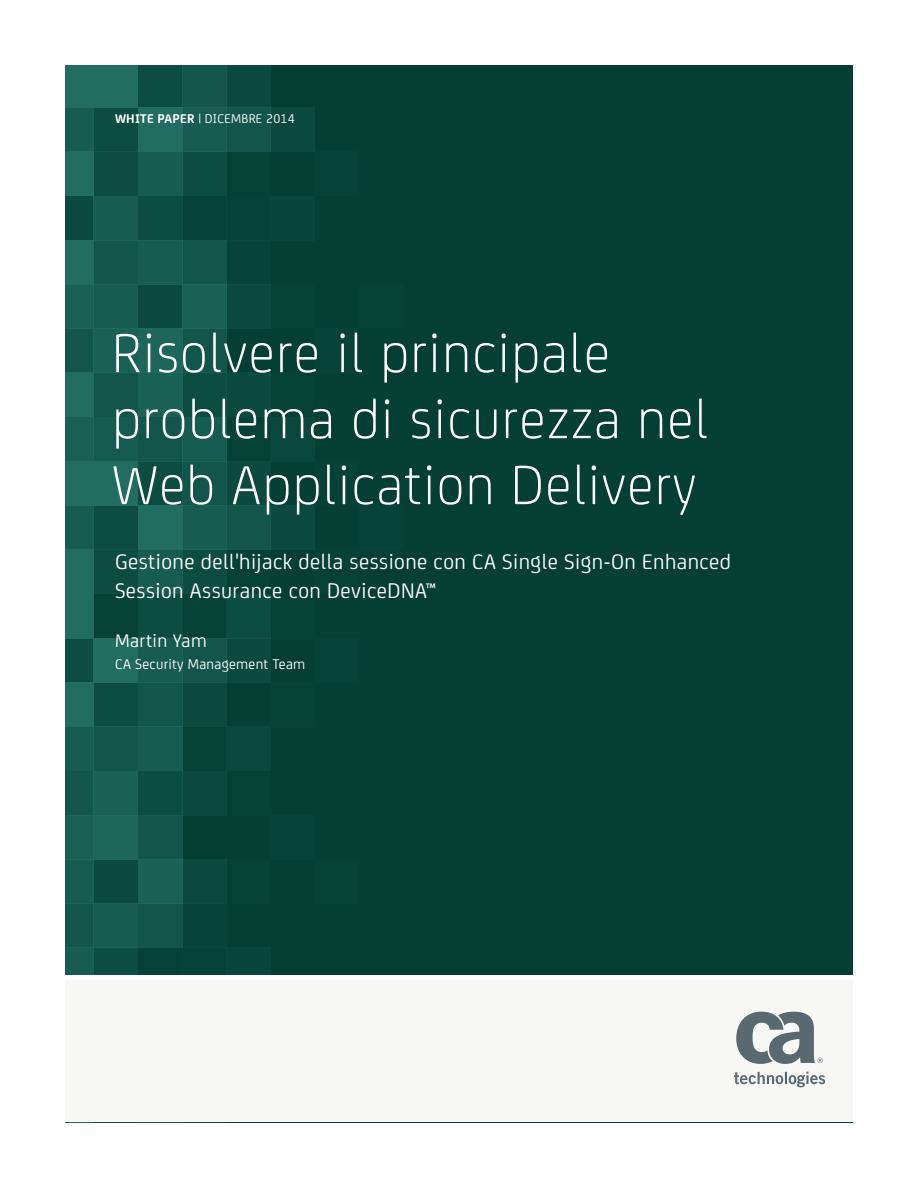
<style>
.page{position:relative;width:918px;height:1188px;background:#fff}
.page>*{position:absolute;margin:0;border:0;box-sizing:border-box;transform-origin:0 0}
.t1{font:300 58.5px/66px "CA Sans";letter-spacing:.02em;color:#fff}
.t2{font:22.5px/28.5px "CA Sans";letter-spacing:.02em;color:#fff}
.t3{font:19.5px "CA Sans";letter-spacing:.02em;color:#fff}
.t4{font:15px "CA Sans";letter-spacing:.02em;color:#fff}
.t5{font:13.5px "CA Sans";letter-spacing:.02em;color:#fff}
.s1{font-weight:700}
</style>
<div class="page">
<div style="left:65px;top:65px;width:788px;height:1058px;background:#053f34"></div>
<div style="left:182px;top:417px;width:44px;height:44px;background:#185c51"></div>
<div style="left:138px;top:417px;width:44px;height:44px;background:#13554a"></div>
<div style="left:94px;top:417px;width:44px;height:44px;background:#175b50"></div>
<div style="left:65px;top:417px;width:29px;height:44px;background:#1a6055"></div>
<div style="left:226px;top:461px;width:45px;height:45px;background:#0c4a3f"></div>
<div style="left:271px;top:506px;width:44px;height:44px;background:#0c4a3f"></div>
<div style="left:182px;top:461px;width:44px;height:45px;background:#13554a"></div>
<div style="left:138px;top:461px;width:44px;height:45px;background:#0d4c41"></div>
<div style="left:94px;top:461px;width:44px;height:45px;background:#226c60"></div>
<div style="left:65px;top:461px;width:29px;height:45px;background:#226c60"></div>
<div style="left:226px;top:506px;width:45px;height:44px;background:#13554a"></div>
<div style="left:182px;top:506px;width:44px;height:44px;background:#185c51"></div>
<div style="left:138px;top:506px;width:44px;height:44px;background:#226c60"></div>
<div style="left:94px;top:506px;width:44px;height:44px;background:#0d4c41"></div>
<div style="left:65px;top:506px;width:29px;height:44px;background:#185c51"></div>
<div style="left:182px;top:550px;width:44px;height:44px;background:#0d4c41"></div>
<div style="left:138px;top:550px;width:44px;height:44px;background:#185c51"></div>
<div style="left:94px;top:550px;width:44px;height:44px;background:#0d4c41"></div>
<div style="left:65px;top:550px;width:29px;height:44px;background:#226c60"></div>
<div style="left:226px;top:65px;width:45px;height:42px;background:#0c4a3f"></div>
<div style="left:271px;top:107px;width:44px;height:45px;background:#0c4a3f"></div>
<div style="left:182px;top:65px;width:44px;height:42px;background:#13554a"></div>
<div style="left:138px;top:65px;width:44px;height:42px;background:#0d4c41"></div>
<div style="left:94px;top:65px;width:44px;height:42px;background:#226c60"></div>
<div style="left:65px;top:65px;width:29px;height:42px;background:#226c60"></div>
<div style="left:226px;top:107px;width:45px;height:45px;background:#13554a"></div>
<div style="left:182px;top:107px;width:44px;height:45px;background:#185c51"></div>
<div style="left:138px;top:107px;width:44px;height:45px;background:#226c60"></div>
<div style="left:94px;top:107px;width:44px;height:45px;background:#0d4c41"></div>
<div style="left:65px;top:107px;width:29px;height:45px;background:#185c51"></div>
<div style="left:182px;top:152px;width:44px;height:44px;background:#0d4c41"></div>
<div style="left:138px;top:152px;width:44px;height:44px;background:#185c51"></div>
<div style="left:94px;top:152px;width:44px;height:44px;background:#0d4c41"></div>
<div style="left:65px;top:152px;width:29px;height:44px;background:#226c60"></div>
<div style="left:226px;top:594px;width:45px;height:44px;background:#0d4c41"></div>
<div style="left:271px;top:417px;width:44px;height:44px;background:#0a473c"></div>
<div style="left:138px;top:594px;width:44px;height:44px;background:#0d4c41"></div>
<div style="left:65px;top:594px;width:29px;height:44px;background:#226c60"></div>
<div style="left:138px;top:196px;width:44px;height:44px;background:#0d4c41"></div>
<div style="left:94px;top:196px;width:44px;height:44px;background:#185c51"></div>
<div style="left:65px;top:196px;width:29px;height:44px;background:#0c4a3f"></div>
<div style="left:226px;top:240px;width:45px;height:44px;background:#074338"></div>
<div style="left:182px;top:240px;width:44px;height:44px;background:#13554a"></div>
<div style="left:271px;top:196px;width:44px;height:44px;background:#09453a"></div>
<div style="left:138px;top:240px;width:44px;height:44px;background:#185c51"></div>
<div style="left:94px;top:240px;width:44px;height:44px;background:#13554a"></div>
<div style="left:65px;top:240px;width:29px;height:44px;background:#226c60"></div>
<div style="left:226px;top:284px;width:45px;height:45px;background:#0c4a3f"></div>
<div style="left:182px;top:284px;width:44px;height:45px;background:#1b6155"></div>
<div style="left:138px;top:284px;width:44px;height:45px;background:#0c4a3f"></div>
<div style="left:94px;top:284px;width:44px;height:45px;background:#185c51"></div>
<div style="left:65px;top:284px;width:29px;height:45px;background:#1a6055"></div>
<div style="left:182px;top:329px;width:44px;height:44px;background:#13554a"></div>
<div style="left:138px;top:329px;width:44px;height:44px;background:#1e665a"></div>
<div style="left:94px;top:329px;width:44px;height:44px;background:#1a6055"></div>
<div style="left:65px;top:329px;width:29px;height:44px;background:#13554a"></div>
<div style="left:226px;top:373px;width:45px;height:44px;background:#0c4a3f"></div>
<div style="left:182px;top:373px;width:44px;height:44px;background:#0d4c41"></div>
<div style="left:138px;top:373px;width:44px;height:44px;background:#1b6155"></div>
<div style="left:94px;top:373px;width:44px;height:44px;background:#13554a"></div>
<div style="left:65px;top:373px;width:29px;height:44px;background:#226c60"></div>
<div style="left:138px;top:727px;width:44px;height:44px;background:#185c51"></div>
<div style="left:94px;top:727px;width:44px;height:44px;background:#13554a"></div>
<div style="left:65px;top:727px;width:29px;height:44px;background:#175b50"></div>
<div style="left:182px;top:682px;width:44px;height:45px;background:#0c4a3f"></div>
<div style="left:226px;top:638px;width:45px;height:44px;background:#0c4a3f"></div>
<div style="left:138px;top:682px;width:44px;height:45px;background:#13554a"></div>
<div style="left:94px;top:682px;width:44px;height:45px;background:#0d4c41"></div>
<div style="left:65px;top:682px;width:29px;height:45px;background:#226c60"></div>
<div style="left:182px;top:638px;width:44px;height:44px;background:#13554a"></div>
<div style="left:138px;top:638px;width:44px;height:44px;background:#185c51"></div>
<div style="left:94px;top:638px;width:44px;height:44px;background:#226c60"></div>
<div style="left:65px;top:638px;width:29px;height:44px;background:#0d4c41"></div>
<div style="left:182px;top:1081px;width:44px;height:42px;background:#0c4a3f"></div>
<div style="left:138px;top:1081px;width:44px;height:42px;background:#13554a"></div>
<div style="left:94px;top:1081px;width:44px;height:42px;background:#0d4c41"></div>
<div style="left:65px;top:1081px;width:29px;height:42px;background:#226c60"></div>
<div style="left:226px;top:727px;width:45px;height:44px;background:#0a473c"></div>
<div style="left:94px;top:948px;width:44px;height:44px;background:#0d4c41"></div>
<div style="left:65px;top:948px;width:29px;height:44px;background:#185c51"></div>
<div style="left:182px;top:904px;width:44px;height:44px;background:#074338"></div>
<div style="left:138px;top:904px;width:44px;height:44px;background:#13554a"></div>
<div style="left:226px;top:948px;width:45px;height:44px;background:#09453a"></div>
<div style="left:94px;top:904px;width:44px;height:44px;background:#185c51"></div>
<div style="left:65px;top:904px;width:29px;height:44px;background:#13554a"></div>
<div style="left:182px;top:859px;width:44px;height:45px;background:#0c4a3f"></div>
<div style="left:138px;top:859px;width:44px;height:45px;background:#1b6155"></div>
<div style="left:94px;top:859px;width:44px;height:45px;background:#0c4a3f"></div>
<div style="left:65px;top:859px;width:29px;height:45px;background:#185c51"></div>
<div style="left:138px;top:815px;width:44px;height:44px;background:#13554a"></div>
<div style="left:94px;top:815px;width:44px;height:44px;background:#1e665a"></div>
<div style="left:65px;top:815px;width:29px;height:44px;background:#1a6055"></div>
<div style="left:182px;top:771px;width:44px;height:44px;background:#0c4a3f"></div>
<div style="left:138px;top:771px;width:44px;height:44px;background:#0d4c41"></div>
<div style="left:94px;top:771px;width:44px;height:44px;background:#1b6155"></div>
<div style="left:65px;top:771px;width:29px;height:44px;background:#13554a"></div>
<div style="left:65px;top:980px;width:788px;height:142px;background:#f7f7f6"></div>
<svg style="left:734px;top:1072px;width:91px;height:15px"></svg>
<svg style="left:736px;top:1012px;width:87px;height:52px"></svg>
<div style="left:64px;top:975px;width:790px;height:5px;background:#fff"></div>
<p class="t5" style="left:115px;top:109px;width:181px"><span class="s1">WHITE PAPER</span> | DICEMBRE 2014</p>
<h1 class="t1" style="left:112px;top:316px;width:598px">Risolvere il principale problema di sicurezza nel<br>Web Application Delivery</h1>
<p class="t2" style="left:115px;top:546px;width:618px">Gestione dell'hijack della sessione con CA Single Sign-On Enhanced<br>Session Assurance con DeviceDNA™</p>
<p class="t3" style="left:115px;top:627px;width:93px">Martin Yam</p>
<p class="t4" style="left:115px;top:653px;width:192px">CA Security Management Team</p>
</div>
